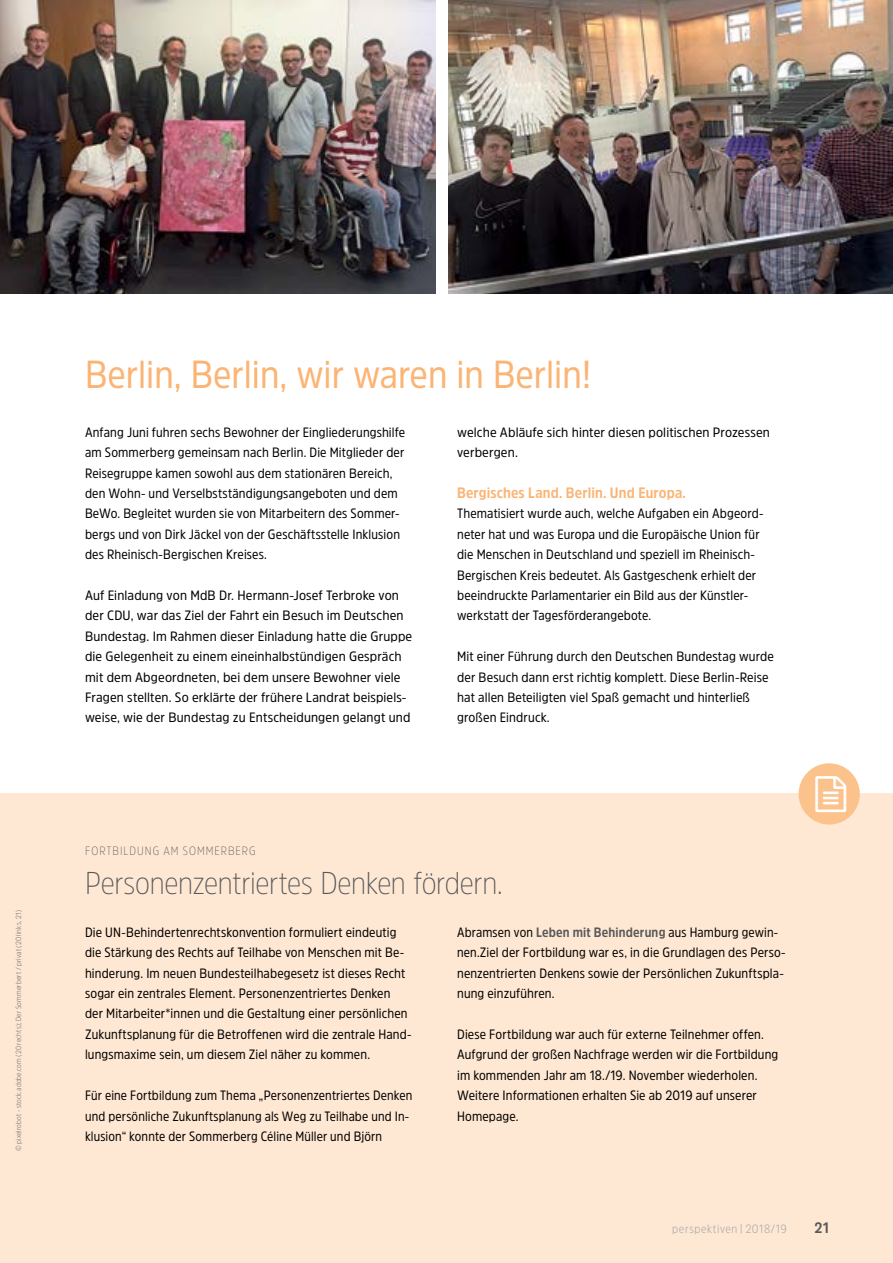
<style>
.page{position:relative;width:893px;height:1263px;background:#fff}
.page>*{position:absolute;margin:0;border:0;box-sizing:border-box;transform-origin:0 0}
.t1{font:39px "Amsi Pro Narw";color:#fbb474}
.t2{font:200 31.5px "Amsi Pro Narw";letter-spacing:-.01em;color:#58595b}
.t3{font:700 15px "Amsi Pro Narw";letter-spacing:.01em;color:#fbb474}
.t4{font:700 15px "Amsi Pro Narw";color:#58595b}
.t5{font:13.5px/20.4px "Amsi Pro Narw";letter-spacing:.01em;color:#000}
.t6{font:13.5px/20.4px "Amsi Pro Narw";letter-spacing:.01em;color:#000;scale:1.05 1}
.t7{font:200 12px "Amsi Pro Narw";letter-spacing:.085em;color:#58595b}
.t8{font:300 12px "Amsi Pro Narw";letter-spacing:.05em;color:#a7a9ac}
.t9{font:300 7.5px "Amsi Pro Narw";letter-spacing:.025em;color:#6d6e71}
.s1{font-weight:700;color:#58595b}
</style>
<div class="page">
<div style="left:0;top:794px;width:893px;height:469px;background:#ffe8d3"></div>
<img style="left:0;top:0;width:436px;height:294px">
<img style="left:449px;top:0;width:444px;height:294px">
<div style="left:799px;top:763px;width:61px;height:61px;background:#fcc28b;border-radius:50%"></div>
<p class="t9" style="left:13px;top:1151px;width:242px;rotate:-90deg">© pixelrobot - stock.adobe.com (20 rechts); Der Sommerbert / privat (20 links, 21)</p>
<h1 class="t1" style="left:85px;top:348px;width:508px">Berlin, Berlin, wir waren in Berlin!</h1>
<p class="t5" style="left:85px;top:421px;width:322px">Anfang Juni fuhren sechs Bewohner der Eingliederungshilfe am Sommerberg gemeinsam nach Berlin. Die Mitglieder der Reisegruppe kamen sowohl aus dem stationären Bereich, den Wohn- und Verselbstständigungsangeboten und dem BeWo. Begleitet wurden sie von Mitarbeitern des Sommer&shy;bergs und von Dirk Jäckel von der Geschäftsstelle Inklusion des Rheinisch-Bergischen Kreises.</p>
<p class="t6" style="left:85px;top:585px;width:313px">Auf Einladung von MdB Dr. Hermann-Josef Terbroke von der CDU, war das Ziel der Fahrt ein Besuch im Deutschen Bundestag. Im Rahmen dieser Einladung hatte die Gruppe die Gelegenheit zu einem eineinhalbstündigen Gespräch mit dem Abgeordneten, bei dem unsere Bewohner viele Fragen stellten. So erklärte der frühere Landrat beispiels&shy;weise, wie der Bundestag zu Entscheidungen gelangt und</p>
<p class="t6" style="left:457px;top:421px;width:299px">welche Abläufe sich hinter diesen politischen Prozessen verbergen.</p>
<p class="t3" style="left:457px;top:482px;width:230px">Bergisches Land. Berlin. Und Europa.</p>
<p class="t5" style="left:457px;top:503px;width:307px">Thematisiert wurde auch, welche Aufgaben ein Abgeord&shy;neter hat und was Europa und die Europäische Union für die Menschen in Deutschland und speziell im Rheinisch-Bergischen Kreis bedeutet. Als Gastgeschenk erhielt der beeindruckte Parlamentarier ein Bild aus der Künstler&shy;werkstatt der Tagesförderangebote.</p>
<p class="t5" style="left:457px;top:646px;width:318px">Mit einer Führung durch den Deutschen Bundestag wurde der Besuch dann erst richtig komplett. Diese Berlin-Reise hat allen Beteiligten viel Spaß gemacht und hinterließ großen Eindruck.</p>
<p class="t7" style="left:85px;top:843px;width:172px">FORTBILDUNG AM SOMMERBERG</p>
<h2 class="t2" style="left:85px;top:861px;width:419px">Personenzentriertes Denken fördern.</h2>
<p class="t5" style="left:85px;top:921px;width:328px">Die UN-Behindertenrechtskonvention formuliert eindeutig die Stärkung des Rechts auf Teilhabe von Menschen mit Be&shy;hinderung. Im neuen Bundesteilhabegesetz ist dieses Recht sogar ein zentrales Element. Personenzentriertes Denken der Mitarbeiter*innen und die Gestaltung einer persönlichen Zukunftsplanung für die Betroffenen wird die zentrale Hand&shy;lungsmaxime sein, um diesem Ziel näher zu kommen.</p>
<p class="t5" style="left:85px;top:1085px;width:329px">Für eine Fortbildung zum Thema „Personenzentriertes Denken und persönliche Zukunftsplanung als Weg zu Teilhabe und In&shy;klusion“ konnte der Sommerberg Céline Müller und Björn</p>
<p class="t5" style="left:457px;top:921px;width:330px">Abramsen von <span class="s1">Leben mit Behinderung</span> aus Hamburg gewin&shy;nen.Ziel der Fortbildung war es, in die Grundlagen des Perso&shy;nenzentrierten Denkens sowie der Persönlichen Zukunftspla&shy;nung einzuführen.</p>
<p class="t5" style="left:457px;top:1023px;width:323px">Diese Fortbildung war auch für externe Teilnehmer offen.<br>Aufgrund der großen Nachfrage werden wir die Fortbildung im kommenden Jahr am 18./19. November wiederholen.<br>Weitere Informationen erhalten Sie ab 2019 auf unserer Homepage.</p>
<p class="t8" style="left:672px;top:1220px;width:116px">perspektiven | 2018/19</p>
<p class="t4" style="left:815px;top:1217px;width:16px">21</p>
</div>
